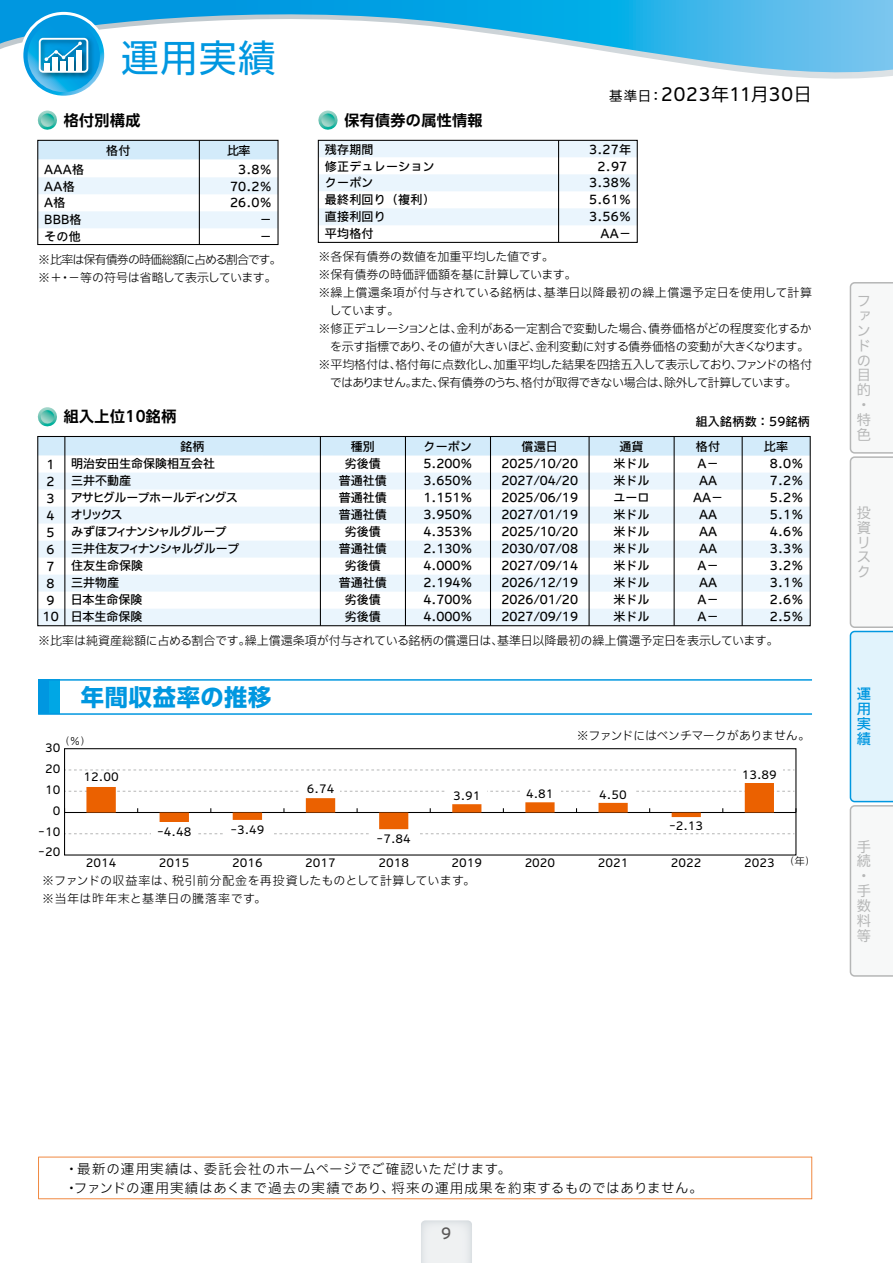
<style>
.page{position:relative;width:893px;height:1263px;background:#fff}
.page>*{position:absolute;margin:0;border:0;box-sizing:border-box;transform-origin:0 0}
.t1{font:37.5px "UD Shin Go Pro";color:#0097e0}
.t2{font:700 23.25px "UD Shin Go Pro";letter-spacing:.03em;color:#0097e0}
.t3{font:100 18px "Iwa UCDA Goth Std";letter-spacing:.01em;color:#000}
.t4{font:700 15px "UD Shin Go Pro De";letter-spacing:.025em;color:#000}
.t5{font:500 15px "Iwa UCDA Goth Std";color:#595757}
.t6{font:100 14.25px/14.9px "Iwa UCDA Goth Std";color:#b5b6b6}
.t7{font:500 14.25px/14.9px "Iwa UCDA Goth Std";color:#0097e0;text-align:justify}
.t8{font:300 13.5px/19.5px "Iwa UCDA Goth Std";letter-spacing:.055em;color:#000}
.t9{font:500 12px/17px "Iwa UCDA Goth Std";color:#000;text-align:justify}
.t10{font:300 12px "Iwa UCDA Goth Std";letter-spacing:-.02em;color:#000}
.t11{font:300 12px/18px "Iwa UCDA Goth Std";letter-spacing:.035em;color:#000}
.t12{font:500 12px/17px "Iwa UCDA Goth Std";letter-spacing:-.02em;color:#000}
.t13{font:300 12px/18px "Iwa UCDA Goth Std";letter-spacing:-.07em;color:#000}
.t14{font:500 12px/17px "Iwa UCDA Goth Std";letter-spacing:.02em;color:#000}
.t15{font:100 11.25px/20.9px "Iwa UCDA Goth Std";color:#000}
.t16{font:300 10.5px "Iwa UCDA Goth Std";color:#000}
.s1{font-size:13.5px}
</style>
<div class="page">
<svg style="left:0;top:0;width:893px;height:79px"></svg>
<div style="left:20px;top:12px;width:87px;height:87px;border:6px solid #fff;border-radius:50%"></div>
<svg style="left:23px;top:15px;width:81px;height:81px"></svg>
<svg style="left:28px;top:20px;width:72px;height:72px"></svg>
<img style="left:35px;top:34px;width:62px;height:47px">
<svg style="left:45px;top:42px;width:37px;height:19px"></svg>
<div style="left:39px;top:38px;width:49px;height:35px;border:2px solid #fff;border-radius:3px"></div>
<div style="left:61px;top:61px;width:5px;height:10px;background:#fff"></div>
<div style="left:69px;top:57px;width:5px;height:14px;background:#fff"></div>
<div style="left:77px;top:50px;width:5px;height:21px;background:#fff"></div>
<div style="left:53px;top:57px;width:5px;height:14px;background:#fff"></div>
<div style="left:45px;top:63px;width:5px;height:8px;background:#fff"></div>
<svg style="left:849px;top:282px;width:44px;height:695px"></svg>
<svg style="left:421px;top:1220px;width:51px;height:43px"></svg>
<svg style="left:68px;top:770px;width:726px;height:1px"></svg>
<div style="left:736px;top:764px;width:47px;height:12px;background:#fff"></div>
<svg style="left:38px;top:1157px;width:774px;height:42px"></svg>
<div style="left:38px;top:680px;width:11px;height:34px;background:#0097e0"></div>
<div style="left:49px;top:680px;width:10px;height:34px;background:#00a7e5"></div>
<hr style="left:38px;top:679px;width:774px;height:2px;background:#0097e0">
<hr style="left:38px;top:713px;width:774px;height:2px;background:#0097e0">
<div style="left:64px;top:748px;width:732px;height:107px;border:1px solid #000"></div>
<div style="left:38px;top:473px;width:772px;height:17px;background:#eaf5fd"></div>
<div style="left:38px;top:507px;width:772px;height:17px;background:#eaf5fd"></div>
<div style="left:38px;top:541px;width:772px;height:17px;background:#eaf5fd"></div>
<div style="left:38px;top:575px;width:772px;height:17px;background:#eaf5fd"></div>
<div style="left:38px;top:609px;width:772px;height:17px;background:#eaf5fd"></div>
<div style="left:38px;top:436px;width:772px;height:20px;background:#d3ebfa"></div>
<hr style="left:320px;top:437px;width:1px;height:189px;background:#000">
<hr style="left:405px;top:437px;width:1px;height:189px;background:#000">
<hr style="left:490px;top:437px;width:1px;height:189px;background:#000">
<hr style="left:589px;top:437px;width:1px;height:189px;background:#000">
<hr style="left:674px;top:437px;width:1px;height:189px;background:#000">
<hr style="left:742px;top:437px;width:1px;height:189px;background:#000">
<hr style="left:64px;top:437px;width:1px;height:189px;background:#000">
<div style="left:37px;top:436px;width:774px;height:190px;border:1px solid #000"></div>
<svg style="left:37px;top:407px;width:20px;height:20px"></svg>
<div style="left:318px;top:174px;width:319px;height:17px;background:#eaf5fd"></div>
<div style="left:318px;top:208px;width:319px;height:17px;background:#eaf5fd"></div>
<div style="left:318px;top:140px;width:319px;height:17px;background:#eaf5fd"></div>
<hr style="left:558px;top:140px;width:1px;height:102px;background:#000">
<div style="left:318px;top:140px;width:320px;height:103px;border:1px solid #000"></div>
<svg style="left:318px;top:111px;width:20px;height:19px"></svg>
<div style="left:38px;top:177px;width:240px;height:17px;background:#eaf5fd"></div>
<div style="left:38px;top:211px;width:240px;height:17px;background:#eaf5fd"></div>
<div style="left:38px;top:140px;width:240px;height:19px;background:#d3ebfa"></div>
<hr style="left:199px;top:140px;width:1px;height:104px;background:#000">
<div style="left:37px;top:140px;width:242px;height:105px;border:1px solid #000"></div>
<svg style="left:37px;top:111px;width:20px;height:19px"></svg>
<svg style="left:64px;top:783px;width:732px;height:51px"></svg>
<h1 class="t1" style="left:121px;top:28px;width:156px">運用実績</h1>
<p class="t4" style="left:64px;top:108px;width:78px">格付別構成</p>
<p class="t14" style="left:44px;top:160px;width:41px">AAA格<br>AA格<br>A格<br>BBB格その他</p>
<p class="t9" style="left:106px;top:141px;width:26px">格付</p>
<p class="t9" style="left:238px;top:140px;width:35px;line-height:18.9px;text-indent:-11px">比率<br>3.8％</p>
<p class="t9" style="left:230px;top:177px;width:43px;text-align:right">70.2％<br>26.0％－<br>－</p>
<p class="t4" style="left:344px;top:108px;width:140px">保有債券の属性情報</p>
<p class="t14" style="left:325px;top:140px;width:111px">残存期間<br>修正デュレーションクーポン<br>最終利回り（複利）直接利回り<br>平均格付</p>
<h3 class="t3" style="left:609px;top:81px;width:204px"><span class="s1">基準日：</span>2023年11月30日</h3>
<p class="t9" style="left:589px;top:140px;width:43px">3.27年</p>
<p class="t9" style="left:598px;top:157px;width:31px">2.97</p>
<p class="t9" style="left:589px;top:174px;width:43px">3.38％</p>
<p class="t9" style="left:589px;top:191px;width:43px">5.61％</p>
<p class="t9" style="left:589px;top:208px;width:43px">3.56％</p>
<p class="t9" style="left:600px;top:224px;width:32px">AA－</p>
<p class="t13" style="left:38px;top:249px;width:245px">※比率は保有債券の時価総額に占める割合です。※＋・－等の符号は省略して表示しています。</p>
<p class="t10" style="left:318px;top:248px;width:237px">※各保有債券の数値を加重平均した値です。</p>
<p class="t10" style="left:318px;top:266px;width:259px">※保有債券の時価評価額を基に計算しています。</p>
<p class="t11" style="left:318px;top:283px;width:495px">※繰上償還条項が付与されている銘柄は、基準日以降最初の繰上償還予定日を使用して計算</p>
<p class="t10" style="left:329px;top:302px;width:71px">しています。</p>
<p class="t10" style="left:318px;top:320px;width:495px">※修正デュレーションとは、金利がある一定割合で変動した場合、債券価格がどの程度変化するか</p>
<p class="t10" style="left:330px;top:338px;width:480px">を示す指標であり、その値が大きいほど、金利変動に対する債券価格の変動が大きくなります。</p>
<p class="t10" style="left:318px;top:356px;width:495px">※平均格付は、格付毎に点数化し、加重平均した結果を四捨五入して表示しており、ファンドの格付</p>
<p class="t13" style="left:330px;top:373px;width:468px">ではありません。また、保有債券のうち、格付が取得できない場合は、除外して計算しています。</p>
<p class="t4" style="left:64px;top:404px;width:114px">組入上位10銘柄</p>
<p class="t9" style="left:42px;top:455px;width:18px;text-align:center">1<br>2<br>3<br>4<br>5<br>6<br>7<br>8<br>9<br>10</p>
<p class="t9" style="left:180px;top:437px;width:26px">銘柄</p>
<p class="t12" style="left:71px;top:454px;width:170px">明治安田生命保険相互会社<br>三井不動産<br>アサヒグループホールディングスオリックス<br>みずほフィナンシャルグループ三井住友フィナンシャルグループ住友生命保険<br>三井物産<br>日本生命保険<br>日本生命保険</p>
<p class="t9" style="left:351px;top:437px;width:26px">種別</p>
<p class="t9" style="left:339px;top:454px;width:49px;text-align:center">劣後債普通社債普通社債普通社債劣後債普通社債劣後債普通社債劣後債劣後債</p>
<p class="t9" style="left:423px;top:437px;width:50px">クーポン</p>
<p class="t9" style="left:423px;top:454px;width:51px">5.200％3.650％1.151％3.950％4.353％2.130％4.000％2.194％4.700％4.000％</p>
<p class="t9" style="left:521px;top:437px;width:38px">償還日</p>
<p class="t9" style="left:501px;top:454px;width:78px">2025/10/20<br>2027/04/20<br>2025/06/19<br>2027/01/19<br>2025/10/20<br>2030/07/08<br>2027/09/14<br>2026/12/19<br>2026/01/20<br>2027/09/19</p>
<p class="t9" style="left:619px;top:437px;width:26px">通貨</p>
<p class="t9" style="left:614px;top:454px;width:37px">米ドル米ドルユーロ米ドル米ドル米ドル米ドル米ドル米ドル米ドル</p>
<p class="t14" style="left:696px;top:412px;width:116px">組入銘柄数：59銘柄</p>
<p class="t9" style="left:770px;top:454px;width:35px">8.0％7.2％5.2％5.1％4.6％3.3％3.2％3.1％2.6％2.5％</p>
<p class="t9" style="left:696px;top:437px;width:26px">格付</p>
<p class="t9" style="left:764px;top:437px;width:26px">比率</p>
<p class="t9" style="left:693px;top:454px;width:32px;text-align:center">A－<br>AA<br>AA－<br>AA<br>AA<br>AA<br>A－<br>AA<br>A－<br>A－</p>
<p class="t10" style="left:38px;top:632px;width:742px">※比率は純資産総額に占める割合です。繰上償還条項が付与されている銘柄の償還日は、基準日以降最初の繰上償還予定日を表示しています。</p>
<h2 class="t2" style="left:81px;top:678px;width:192px">年間収益率の推移</h2>
<p class="t16" style="left:59px;top:733px;width:33px">（％）</p>
<p class="t15" style="left:45px;top:737px;width:17px">30</p>
<p class="t15" style="left:45px;top:758px;width:17px">20<br>10</p>
<p class="t15" style="left:53px;top:799px;width:9px">0</p>
<p class="t15" style="left:38px;top:820px;width:24px">-10</p>
<p class="t15" style="left:84px;top:766px;width:37px">12.00</p>
<p class="t15" style="left:157px;top:821px;width:36px">-4.48</p>
<p class="t15" style="left:230px;top:818px;width:36px">-3.49</p>
<p class="t15" style="left:307px;top:778px;width:29px">6.74</p>
<p class="t15" style="left:377px;top:828px;width:36px">-7.84</p>
<p class="t10" style="left:577px;top:727px;width:235px">※ファンドにはベンチマークがありません。</p>
<p class="t15" style="left:453px;top:784px;width:29px">3.91</p>
<p class="t15" style="left:526px;top:782px;width:29px">4.81</p>
<p class="t15" style="left:599px;top:783px;width:29px">4.50</p>
<p class="t15" style="left:669px;top:815px;width:36px">-2.13</p>
<p class="t15" style="left:742px;top:763px;width:37px">13.89</p>
<p class="t15" style="left:38px;top:841px;width:24px">-20</p>
<p class="t15" style="left:86px;top:851px;width:32px">2014</p>
<p class="t15" style="left:159px;top:851px;width:32px">2015</p>
<p class="t15" style="left:232px;top:851px;width:32px">2016</p>
<p class="t15" style="left:305px;top:851px;width:32px">2017</p>
<p class="t15" style="left:378px;top:851px;width:32px">2018</p>
<p class="t15" style="left:451px;top:851px;width:32px">2019</p>
<p class="t15" style="left:525px;top:851px;width:32px">2020</p>
<p class="t15" style="left:598px;top:851px;width:32px">2021</p>
<p class="t15" style="left:671px;top:851px;width:32px">2022</p>
<p class="t15" style="left:744px;top:851px;width:32px">2023</p>
<p class="t11" style="left:42px;top:870px;width:434px">※ファンドの収益率は、税引前分配金を再投資したものとして計算しています。※当年は昨年末と基準日の騰落率です。</p>
<p class="t16" style="left:784px;top:853px;width:33px">（年）</p>
<p class="t6" style="left:857px;top:292px;width:15px">ファンドの目的・特色</p>
<p class="t6" style="left:857px;top:504px;width:15px">投資リスク</p>
<p class="t7" style="left:857px;top:686px;width:15px">運用実績</p>
<p class="t6" style="left:857px;top:838px;width:15px">手続・手数料等</p>
<p class="t8" style="left:65px;top:1158px;width:640px">・最新の運用実績は、委託会社のホームページでご確認いただけます。<br>・ファンドの運用実績はあくまで過去の実績であり、将来の運用成果を約束するものではありません。</p>
<p class="t5" style="left:441px;top:1222px;width:12px">9</p>
</div>
